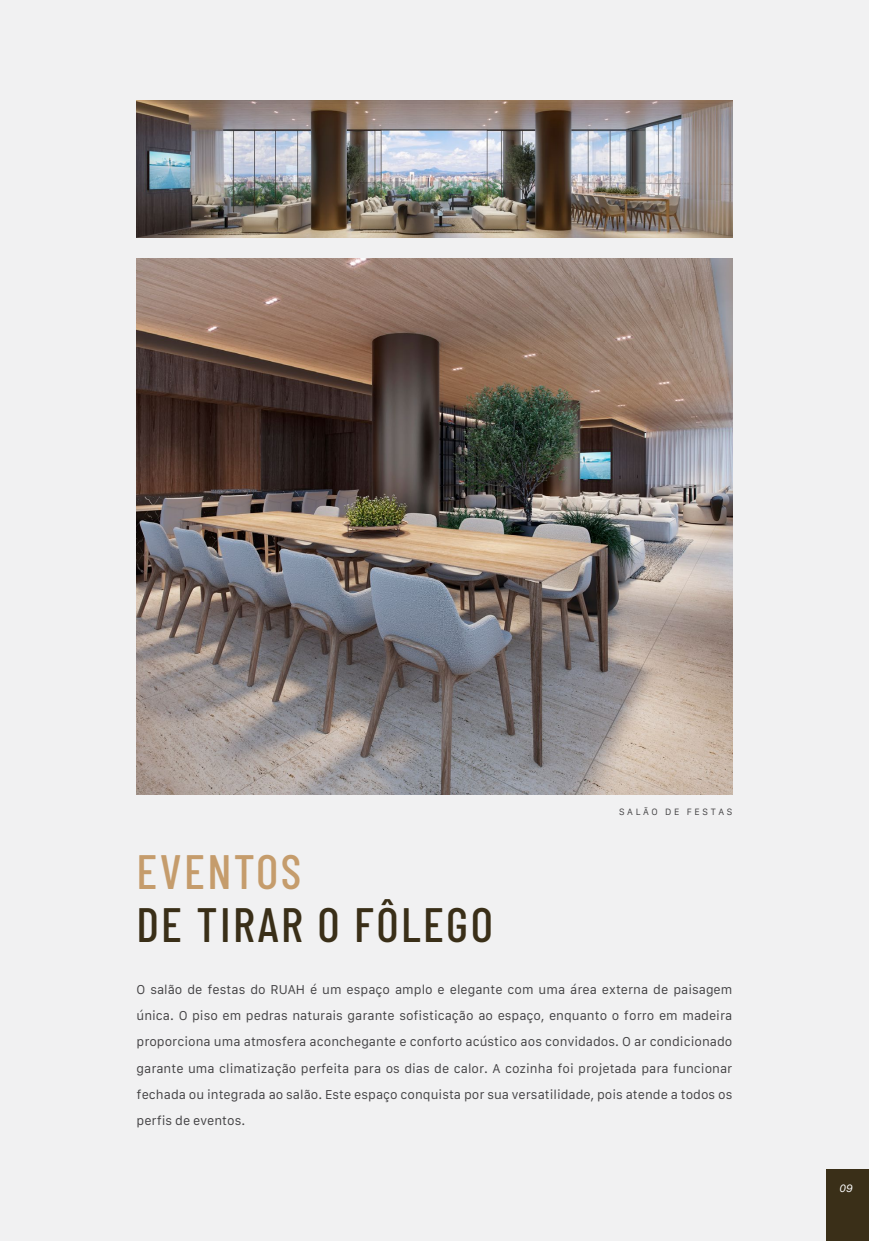
<style>
.page{position:relative;width:869px;height:1241px;background:#fff}
.page>*{position:absolute;margin:0;border:0;box-sizing:border-box;transform-origin:0 0}
.t1{font:500 48.12px "Barlow Condensed";letter-spacing:.05em;color:#3a2f18}
.t2{font:500 48.12px "Barlow Condensed";letter-spacing:.05em;color:#c59c6c}
.t3{font:12.25px/26.2px "Galvji";color:#414042;text-align:justify}
.t4{font:italic 10.5px "Galvji";color:#fff}
.t5{font:8.75px "Galvji";letter-spacing:.3em;color:#414042}
</style>
<div class="page">
<div style="left:0;top:0;width:868px;height:1240px;background:#f1f1f2"></div>
<img style="left:136px;top:101px;width:596px;height:136px">
<img style="left:136px;top:259px;width:596px;height:535px">
<div style="left:826px;top:1168px;width:42px;height:72px;background:#3a2f18"></div>
<h1 class="t2" style="left:136px;top:837px;width:166px">EVENTOS</h1>
<h1 class="t1" style="left:136px;top:890px;width:358px">DE TIRAR O FÔLEGO</h1>
<p class="t5" style="left:618px;top:806px;width:115px">SALÃO DE FESTAS</p>
<p class="t3" style="left:136px;top:976px;width:597px">O salão de festas do RUAH é um espaço amplo e elegante com uma área externa de paisagem única. O piso em pedras naturais garante sofisticação ao espaço, enquanto o forro em madeira proporciona uma atmosfera aconchegante e conforto acústico aos convidados. O ar condicionado garante uma climatização perfeita para os dias de calor. A cozinha foi projetada para funcionar fechada ou integrada ao salão. Este espaço conquista por sua versatilidade, pois atende a todos os perfis de eventos.</p>
<p class="t4" style="left:838px;top:1181px;width:15px">09</p>
</div>
